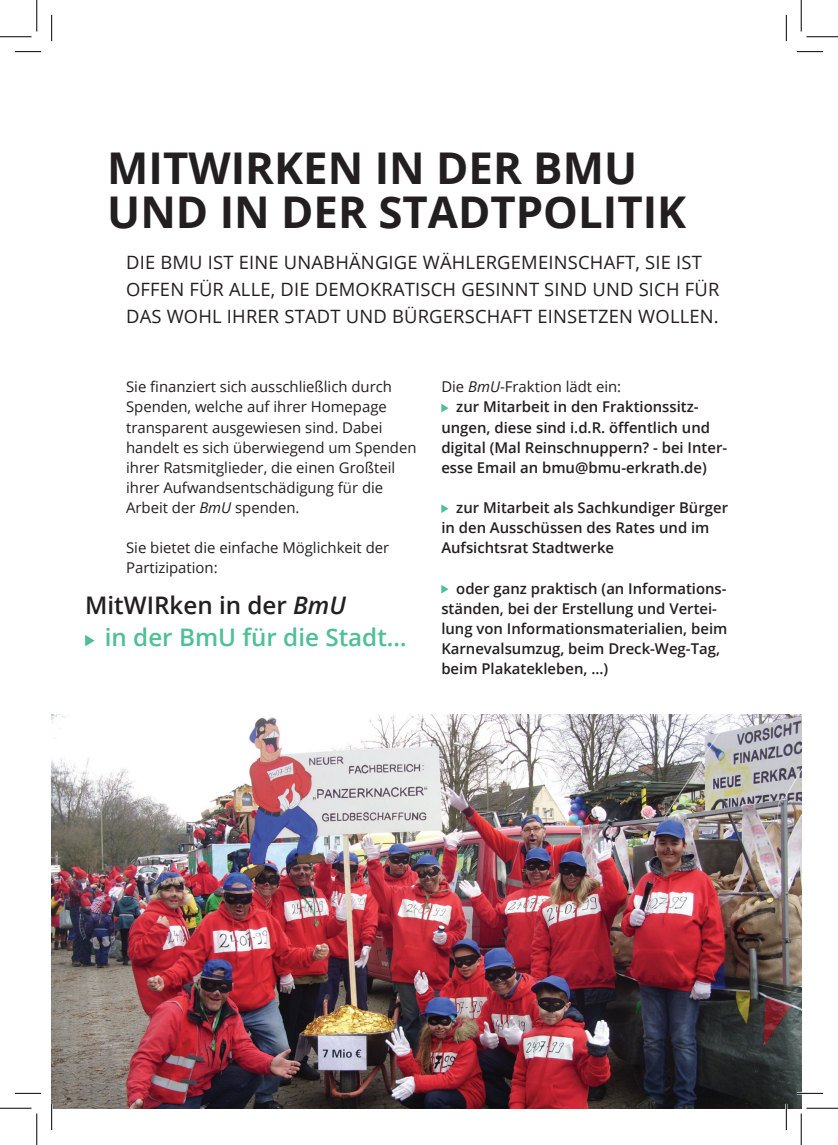
<style>
.page{position:relative;width:838px;height:1145px;background:#fff}
.page>*{position:absolute;margin:0;border:0;box-sizing:border-box;transform-origin:0 0}
.t1{font:700 43.75px/43.8px "Open Sans";color:#231f20}
.t2{font:600 24.15px/32.2px "Open Sans";color:#4fbf97}
.t3{font:18.38px/27.1px "Open Sans";letter-spacing:.01em;color:#231f20}
.t4{font:600 14.88px/20.1px "Open Sans";color:#231f20}
.t5{font:14.88px/20.1px "Open Sans";color:#231f20}
.s1{font-style:italic}
.s2{color:#231f20}
.s3{font-style:italic;color:#231f20}
</style>
<div class="page">
<svg style="left:85px;top:635px;width:10px;height:11px"></svg>
<svg style="left:441px;top:404px;width:7px;height:8px"></svg>
<svg style="left:441px;top:504px;width:7px;height:9px"></svg>
<svg style="left:441px;top:585px;width:7px;height:9px"></svg>
<img style="left:52px;top:714px;width:749px;height:394px">
<hr style="left:796px;top:1092px;width:27px;height:2px;background:#fff">
<hr style="left:51px;top:1104px;width:2px;height:26px;background:#fff">
<hr style="left:785px;top:1104px;width:2px;height:26px;background:#fff">
<svg style="left:15px;top:51px;width:26px;height:1px"></svg>
<svg style="left:796px;top:51px;width:27px;height:1px"></svg>
<svg style="left:15px;top:1093px;width:26px;height:1px"></svg>
<svg style="left:796px;top:1093px;width:27px;height:1px"></svg>
<svg style="left:51px;top:15px;width:1px;height:26px"></svg>
<svg style="left:51px;top:1104px;width:1px;height:26px"></svg>
<svg style="left:786px;top:15px;width:1px;height:26px"></svg>
<svg style="left:786px;top:1104px;width:1px;height:26px"></svg>
<hr style="left:0;top:36px;width:32px;height:1px;background:#000">
<hr style="left:806px;top:36px;width:31px;height:1px;background:#000">
<hr style="left:0;top:1108px;width:32px;height:1px;background:#000">
<hr style="left:806px;top:1108px;width:31px;height:1px;background:#000">
<hr style="left:36px;top:0;width:1px;height:31px;background:#000">
<hr style="left:36px;top:1113px;width:1px;height:32px;background:#000">
<hr style="left:800px;top:0;width:1px;height:31px;background:#000">
<hr style="left:800px;top:1113px;width:1px;height:32px;background:#000">
<h1 class="t1" style="left:107px;top:145px;width:580px">MITWIRKEN IN DER BMU<br>UND IN DER STADTPOLITIK</h1>
<p class="t3" style="left:126px;top:248px;width:594px">DIE BMU IST EINE UNABHÄNGIGE WÄHLERGEMEINSCHAFT, SIE IST<br>OFFEN FÜR ALLE, DIE DEMOKRATISCH GESINNT SIND UND SICH FÜR<br>DAS WOHL IHRER STADT UND BÜRGERSCHAFT EINSETZEN WOLLEN.</p>
<p class="t5" style="left:126px;top:377px;width:292px">Sie finanziert sich ausschließlich durch Spenden, welche auf ihrer Homepage transparent ausgewiesen sind. Dabei handelt es sich überwiegend um Spenden ihrer Ratsmitglieder, die einen Großteil ihrer Aufwandsentschädigung für die Arbeit der <span class="s1">BmU</span> spenden.</p>
<p class="t5" style="left:126px;top:538px;width:265px">Sie bietet die einfache Möglichkeit der<br>Partizipation:</p>
<h2 class="t2" style="left:105px;top:589px;width:303px;text-indent:-20px"><span class="s2">MitWIRken in der</span> <span class="s3">BmU<br></span>in der BmU für die Stadt…</h2>
<p class="t5" style="left:441px;top:377px;width:181px">Die <span class="s1">BmU</span>-Fraktion lädt ein:</p>
<p class="t4" style="left:456px;top:397px;width:244px">zur Mitarbeit in den Fraktionssitz-</p>
<p class="t4" style="left:441px;top:417px;width:270px">ungen, diese sind i.d.R. öffentlich und</p>
<p class="t4" style="left:441px;top:437px;width:287px">digital (Mal Reinschnuppern? - bei Inter-</p>
<p class="t4" style="left:441px;top:457px;width:267px">esse Email an bmu@bmu-erkrath.de)</p>
<p class="t4" style="left:441px;top:497px;width:288px;text-indent:15px">zur Mitarbeit als Sachkundiger Bürger in den Ausschüssen des Rates und im<br>Aufsichtsrat Stadtwerke</p>
<p class="t4" style="left:441px;top:578px;width:287px;text-indent:15px">oder ganz praktisch (an Informations&shy;ständen, bei der Erstellung und Vertei&shy;lung von Informationsmaterialien, beim Karnevalsumzug, beim Dreck-Weg-Tag, beim Plakatekleben, ...)</p>
</div>
